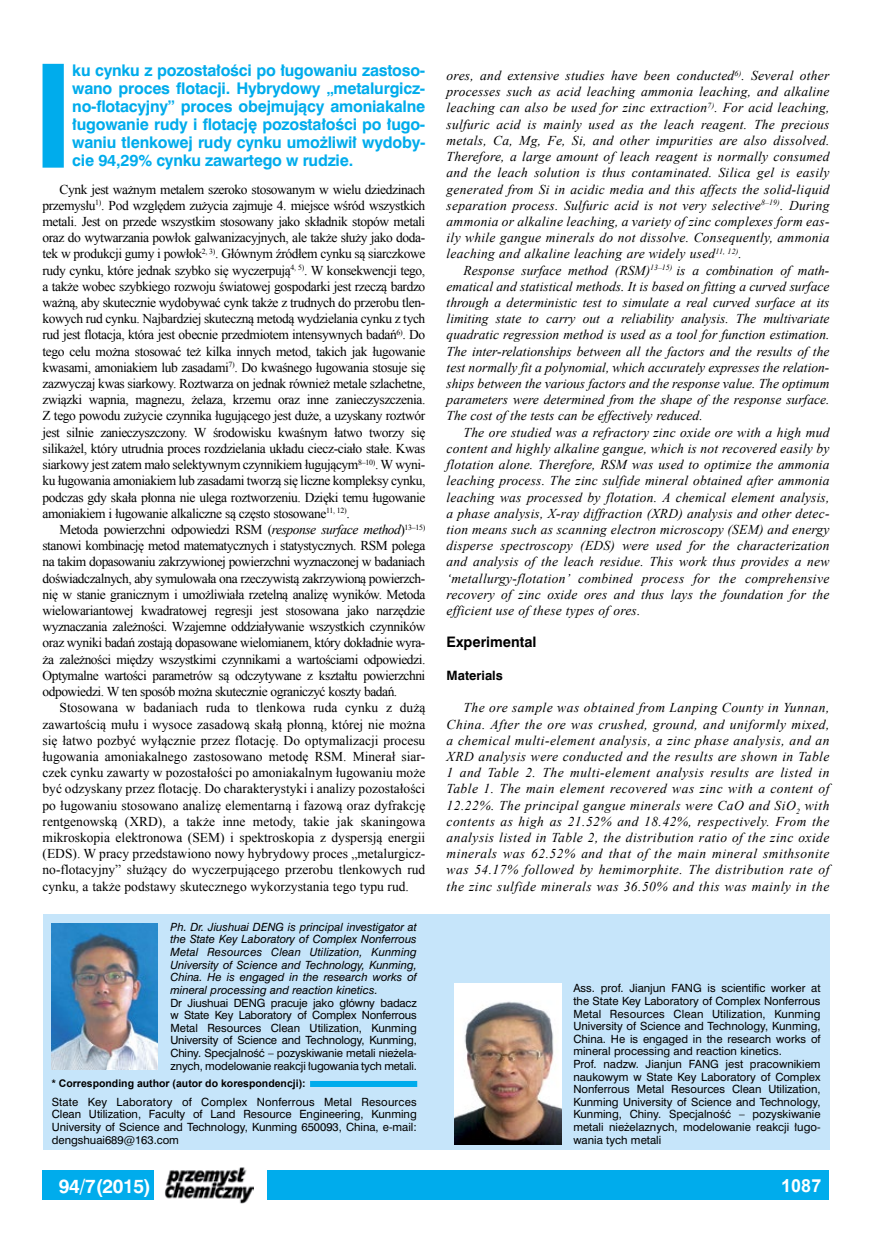
<style>
.page{position:relative;width:872px;height:1234px;background:#fff}
.page>*{position:absolute;margin:0;border:0;box-sizing:border-box;transform-origin:0 0}
.t1{font:700 18px "Swis 721 PL";letter-spacing:-.02em;color:#fff}
.t2{font:700 18px "Arial";color:#fff}
.t3{font:700 15px/18px "Swis 721 PL";letter-spacing:-.015em;color:#00acec;text-align:justify}
.t4{font:13.5px/16.2px "Times New Roman";letter-spacing:-.03em;color:#000;text-align:justify}
.t5{font:italic 13.5px/16.2px "Times New Roman";letter-spacing:.015em;color:#000;text-align:justify}
.t6{font:700 13.5px "Swis 721 PL";color:#000}
.t7{font:700 12px "Swis 721 PL";color:#000}
.t8{font:10.5px/12.6px "Swis 721 PL";color:#000;text-align:justify}
.t9{font:italic 10.5px/12.6px "Swis 721 PL";color:#000;text-align:justify}
.t10{font:700 10.5px "Arial";color:#000}
.s1{font-style:italic}
</style>
<div class="page">
<div style="left:43px;top:1169px;width:786px;height:30px;background:#00acec"></div>
<div style="left:154px;top:1165px;width:113px;height:39px;background:#fff"></div>
<img style="left:164px;top:1167px;width:89px;height:36px">
<div style="left:43px;top:914px;width:787px;height:235px;background:#c6e5fa"></div>
<div style="left:310px;top:1080px;width:107px;height:6px;background:#00acec"></div>
<img style="left:51px;top:923px;width:106px;height:146px">
<img style="left:455px;top:983px;width:106px;height:161px">
<div style="left:43px;top:64px;width:21px;height:104px;background:#00acec"></div>
<p class="t3" style="left:72px;top:61px;width:354px">ku cynku z pozostałości po ługowaniu zastoso&shy;wano proces flotacji. Hybrydowy „metalurgicz&shy;no-flotacyjny” proces obejmujący amoniakalne ługowanie rudy i flotację pozostałości po ługo&shy;waniu tlenkowej rudy cynku umożliwił wydoby&shy;cie 94,29% cynku zawartego w rudzie.</p>
<p class="t4" style="left:43px;top:181px;width:384px;text-indent:17px">Cynk jest ważnym metalem szeroko stosowanym w wielu dziedzinach przemysłu<sup>1)</sup>. Pod względem zużycia zajmuje 4. miejsce wśród wszystkich metali. Jest on przede wszystkim stosowany jako składnik stopów metali oraz do wytwarzania powłok galwanizacyjnych, ale także służy jako doda&shy;tek w produkcji gumy i powłok<sup>2,</sup> <sup>3)</sup>. Głównym źródłem cynku są siarczkowe rudy cynku, które jednak szybko się wyczerpują<sup>4,</sup> <sup>5)</sup>. W konsekwencji tego, a także wobec szybkiego rozwoju światowej gospodarki jest rzeczą bardzo ważną, aby skutecznie wydobywać cynk także z trudnych do przerobu tlen&shy;kowych rud cynku. Najbardziej skuteczną metodą wydzielania cynku z tych rud jest flotacja, która jest obecnie przedmiotem intensywnych badań<sup>6)</sup>. Do tego celu można stosować też kilka innych metod, takich jak ługowanie kwasami, amoniakiem lub zasadami<sup>7)</sup>. Do kwaśnego ługowania stosuje się zazwyczaj kwas siarkowy. Roztwarza on jednak również metale szlachetne, związki wapnia, magnezu, żelaza, krzemu oraz inne zanieczyszczenia.<br>Z tego powodu zużycie czynnika ługującego jest duże, a uzyskany roztwór jest silnie zanieczyszczony. W środowisku kwaśnym łatwo tworzy się silikażel, który utrudnia proces rozdzielania układu ciecz-ciało stałe. Kwas siarkowy jest zatem mało selektywnym czynnikiem ługującym<sup>8–10)</sup>. W wyni&shy;ku ługowania amoniakiem lub zasadami tworzą się liczne kompleksy cynku, podczas gdy skała płonna nie ulega roztworzeniu. Dzięki temu ługowanie amoniakiem i ługowanie alkaliczne są często stosowane<sup>11,</sup> <sup>12)</sup>.</p>
<p class="t4" style="left:43px;top:521px;width:384px;text-indent:17px">Metoda powierzchni odpowiedzi RSM (<span class="s1">response surface method</span>)<sup>13–15) </sup>stanowi kombinację metod matematycznych i statystycznych. RSM polega na takim dopasowaniu zakrzywionej powierzchni wyznaczonej w badaniach doświadczalnych, aby symulowała ona rzeczywistą zakrzywioną powierzch&shy;nię w stanie granicznym i umożliwiała rzetelną analizę wyników. Metoda wielowariantowej kwadratowej regresji jest stosowana jako narzędzie wyznaczania zależności. Wzajemne oddziaływanie wszystkich czynników oraz wyniki badań zostają dopasowane wielomianem, który dokładnie wyra&shy;ża zależności między wszystkimi czynnikami a wartościami odpowiedzi.<br>Optymalne wartości parametrów są odczytywane z kształtu powierzchni odpowiedzi. W ten sposób można skutecznie ograniczyć koszty badań.</p>
<p class="t4" style="left:43px;top:699px;width:384px;text-indent:17px">Stosowana w badaniach ruda to tlenkowa ruda cynku z dużą zawartością mułu i wysoce zasadową skałą płonną, której nie można się łatwo pozbyć wyłącznie przez flotację. Do optymalizacji procesu ługowania amoniakalnego zastosowano metodę RSM. Minerał siar&shy;czek cynku zawarty w pozostałości po amoniakalnym ługowaniu może być odzyskany przez flotację. Do charakterystyki i analizy pozostałości po ługowaniu stosowano analizę elementarną i fazową oraz dyfrakcję rentgenowską (XRD), a także inne metody, takie jak skaningowa mikroskopia elektronowa (SEM) i spektroskopia z dyspersją energii (EDS). W pracy przedstawiono nowy hybrydowy proces „metalurgicz&shy;no-flotacyjny” służący do wyczerpującego przerobu tlenkowych rud cynku, a także podstawy skutecznego wykorzystania tego typu rud.</p>
<p class="t9" style="left:170px;top:920px;width:248px">Ph. Dr. Jiushuai DENG is principal investigator at the State Key Laboratory of Complex Nonferrous Metal Resources Clean Utilization, Kunming University of Science and Technology, Kunming, China. He is engaged in the research works of mineral processing and reaction kinetics.</p>
<p class="t8" style="left:170px;top:995px;width:248px">Dr Jiushuai DENG pracuje jako główny badacz w State Key Laboratory of Complex Nonferrous Metal Resources Clean Utilization, Kunming University of Science and Technology, Kunming, Chiny. Specjalność – pozyskiwanie metali nieżela&shy;znych, modelowanie reakcji ługowania tych metali.</p>
<p class="t10" style="left:52px;top:1076px;width:255px">* Corresponding author (autor do korespondencji):</p>
<p class="t8" style="left:52px;top:1095px;width:366px">State Key Laboratory of Complex Nonferrous Metal Resources Clean Utilization, Faculty of Land Resource Engineering, Kunming University of Science and Technology, Kunming 650093, China, e-mail: dengshuai689@163.com</p>
<p class="t5" style="left:446px;top:67px;width:384px">ores, and extensive studies have been conducted<sup>6)</sup>. Several other processes such as acid leaching ammonia leaching, and alkaline leaching can also be used for zinc extraction<sup>7)</sup>. For acid leaching, sulfuric acid is mainly used as the leach reagent. The precious metals, Ca, Mg, Fe, Si, and other impurities are also dissolved.<br>Therefore, a large amount of leach reagent is normally consumed and the leach solution is thus contaminated. Silica gel is easily generated from Si in acidic media and this affects the solid-liquid separation process. Sulfuric acid is not very selective<sup>8–19)</sup>. During ammonia or alkaline leaching, a variety of zinc complexes form eas&shy;ily while gangue minerals do not dissolve. Consequently, ammonia leaching and alkaline leaching are widely used<sup>11,</sup> <sup>12)</sup>.</p>
<p class="t5" style="left:446px;top:261px;width:384px;text-indent:17px">Response surface method (RSM)<sup>13–15)</sup> is a combination of math&shy;ematical and statistical methods. It is based on fitting a curved surface through a deterministic test to simulate a real curved surface at its limiting state to carry out a reliability analysis. The multivariate quadratic regression method is used as a tool for function estimation.<br>The inter-relationships between all the factors and the results of the test normally fit a polynomial, which accurately expresses the relation&shy;ships between the various factors and the response value. The optimum parameters were determined from the shape of the response surface.<br>The cost of the tests can be effectively reduced.</p>
<p class="t5" style="left:446px;top:423px;width:384px;text-indent:17px">The ore studied was a refractory zinc oxide ore with a high mud content and highly alkaline gangue, which is not recovered easily by flotation alone. Therefore, RSM was used to optimize the ammonia leaching process. The zinc sulfide mineral obtained after ammonia leaching was processed by flotation. A chemical element analysis, a phase analysis, X-ray diffraction (XRD) analysis and other detec&shy;tion means such as scanning electron microscopy (SEM) and energy disperse spectroscopy (EDS) were used for the characterization and analysis of the leach residue. This work thus provides a new ‘metallurgy-flotation’ combined process for the comprehensive recovery of zinc oxide ores and thus lays the foundation for the efficient use of these types of ores.</p>
<p class="t6" style="left:446px;top:633px;width:91px">Experimental</p>
<p class="t7" style="left:446px;top:667px;width:58px">Materials</p>
<p class="t5" style="left:446px;top:699px;width:384px;text-indent:17px">The ore sample was obtained from Lanping County in Yunnan, China. After the ore was crushed, ground, and uniformly mixed, a chemical multi-element analysis, a zinc phase analysis, and an XRD analysis were conducted and the results are shown in Table 1 and Table 2. The multi-element analysis results are listed in Table 1. The main element recovered was zinc with a content of 12.22%. The principal gangue minerals were CaO and SiO<sub>2</sub> with contents as high as 21.52% and 18.42%, respectively. From the analysis listed in Table 2, the distribution ratio of the zinc oxide minerals was 62.52% and that of the main mineral smithsonite was 54.17% followed by hemimorphite. The distribution rate of the zinc sulfide minerals was 36.50% and this was mainly in the</p>
<p class="t8" style="left:573px;top:981px;width:249px;text-align:left">Ass. prof. Jianjun FANG is scientific worker at the State Key Laboratory of Complex Nonferrous Metal Resources Clean Utilization, Kunming University of Science and Technology, Kunming, China. He is engaged in the research works of mineral processing and reaction kinetics.<br>Prof. nadzw. Jianjun FANG jest pracownikiem naukowym w State Key Laboratory of Complex Nonferrous Metal Resources Clean Utilization, Kunming University of Science and Technology, Kunming, Chiny. Specjalność – pozyskiwanie metali nieżelaznych, modelowanie reakcji ługo&shy;wania tych metali</p>
<h1 class="t1" style="left:59px;top:1173px;width:93px">94/7(2015)</h1>
<h1 class="t2" style="left:781px;top:1173px;width:42px">1087</h1>
</div>
